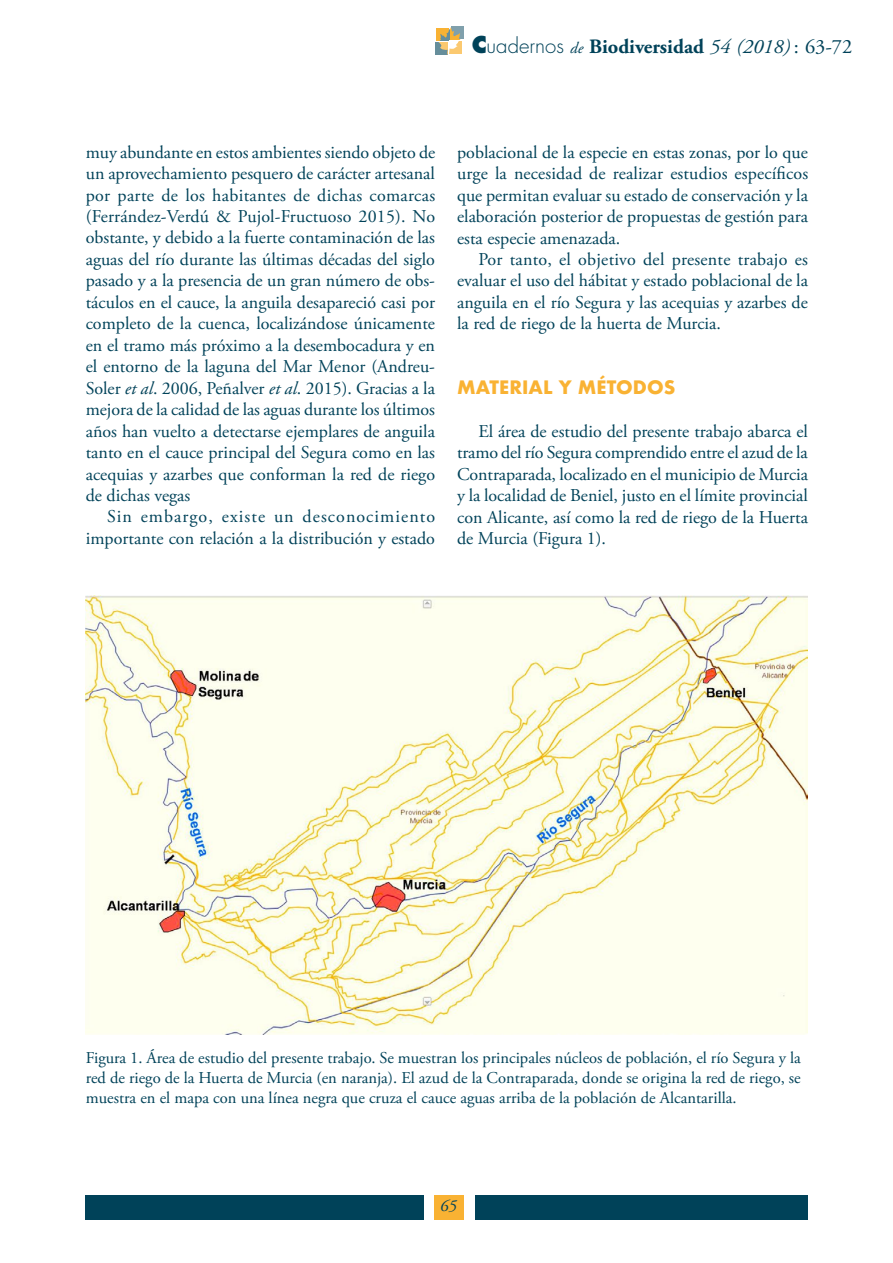
<style>
.page{position:relative;width:893px;height:1263px;background:#fff}
.page>*{position:absolute;margin:0;border:0;box-sizing:border-box;transform-origin:0 0}
.t1{font:700 20.4px "Adobe Garamond Pro";color:#004259}
.t2{font:18px/21.5px "Adobe Garamond Pro";color:#004259;text-align:justify}
.t3{font:18px/21.5px "Adobe Garamond Pro";letter-spacing:.025em;color:#004259;text-align:right}
.t4{font:700 18px "Futura";color:#f9b233}
.t5{font:16.5px/19.8px "Adobe Garamond Pro";color:#004259;text-align:justify}
.t6{font:italic 16.5px "Adobe Garamond Pro";color:#004259}
.s1{font-family:"Futura";font-weight:800;font-size:22.65px}
.s2{font-family:"Futura";font-weight:300}
.s3{font-weight:400;font-style:italic;font-size:15.9px}
.s4{font-weight:400;font-style:italic}
.s5{font-weight:400}
.s6{font-style:italic}
</style>
<div class="page">
<div style="left:437px;top:28px;width:12px;height:13px;background:#f9b233"></div>
<div style="left:451px;top:27px;width:12px;height:12px;background:#80a0ac"></div>
<div style="left:435px;top:42px;width:13px;height:13px;background:#668e9b"></div>
<div style="left:449px;top:41px;width:13px;height:12px;background:#fbc970"></div>
<svg style="left:438px;top:27px;width:22px;height:28px"></svg>
<div style="left:86px;top:1195px;width:338px;height:25px;background:#004259"></div>
<div style="left:475px;top:1195px;width:333px;height:25px;background:#004259"></div>
<div style="left:435px;top:1195px;width:29px;height:25px;background:#f9b233"></div>
<img style="left:85px;top:596px;width:723px;height:438px">
<p class="t1" style="left:472px;top:34px;width:382px"><span class="s1">C</span><span class="s2">uadernos</span> <span class="s3">de</span> Biodiversidad <span class="s4">54 (2018)</span> <span class="s5">: 63-72</span></p>
<p class="t2" style="left:86px;top:142px;width:351px">muy abundante en estos ambientes siendo objeto de un aprovechamiento pesquero de carácter artesanal por parte de los habitantes de dichas comarcas (Ferrández-Verdú &amp; Pujol-Fructuoso 2015). No obstante, y debido a la fuerte contaminación de las aguas del río durante las últimas décadas del siglo pasado y a la presencia de un gran número de obs&shy;táculos en el cauce, la anguila desapareció casi por completo de la cuenca, localizándose únicamente en el tramo más próximo a la desembocadura y en el entorno de la laguna del Mar Menor (Andreu-Soler <span class="s6">et al</span>. 2006, Peñalver <span class="s6">et al</span>. 2015). Gracias a la mejora de la calidad de las aguas durante los últimos años han vuelto a detectarse ejemplares de anguila tanto en el cauce principal del Segura como en las acequias y azarbes que conforman la red de riego de dichas vegas</p>
<p class="t3" style="left:86px;top:507px;width:351px">Sin embargo, existe un desconocimiento importante con relación a la distribución y estado</p>
<p class="t2" style="left:457px;top:142px;width:353px">poblacional de la especie en estas zonas, por lo que urge la necesidad de realizar estudios específicos que permitan evaluar su estado de conservación y la elaboración posterior de propuestas de gestión para esta especie amenazada.</p>
<p class="t2" style="left:457px;top:249px;width:352px;text-indent:21px">Por tanto, el objetivo del presente trabajo es evaluar el uso del hábitat y estado poblacional de la anguila en el río Segura y las acequias y azarbes de la red de riego de la huerta de Murcia.</p>
<p class="t4" style="left:457px;top:374px;width:220px">MATERIAL Y MÉTODOS</p>
<p class="t2" style="left:457px;top:421px;width:352px;text-indent:21px">El área de estudio del presente trabajo abarca el tramo del río Segura comprendido entre el azud de la Contraparada, localizado en el municipio de Murcia y la localidad de Beniel, justo en el límite provincial con Alicante, así como la red de riego de la Huerta de Murcia (Figura 1).</p>
<p class="t5" style="left:86px;top:1048px;width:717px">Figura 1. Área de estudio del presente trabajo. Se muestran los principales núcleos de población, el río Segura y la red de riego de la Huerta de Murcia (en naranja). El azud de la Contraparada, donde se origina la red de riego, se muestra en el mapa con una línea negra que cruza el cauce aguas arriba de la población de Alcantarilla.</p>
<p class="t6" style="left:440px;top:1195px;width:18px">65</p>
</div>
